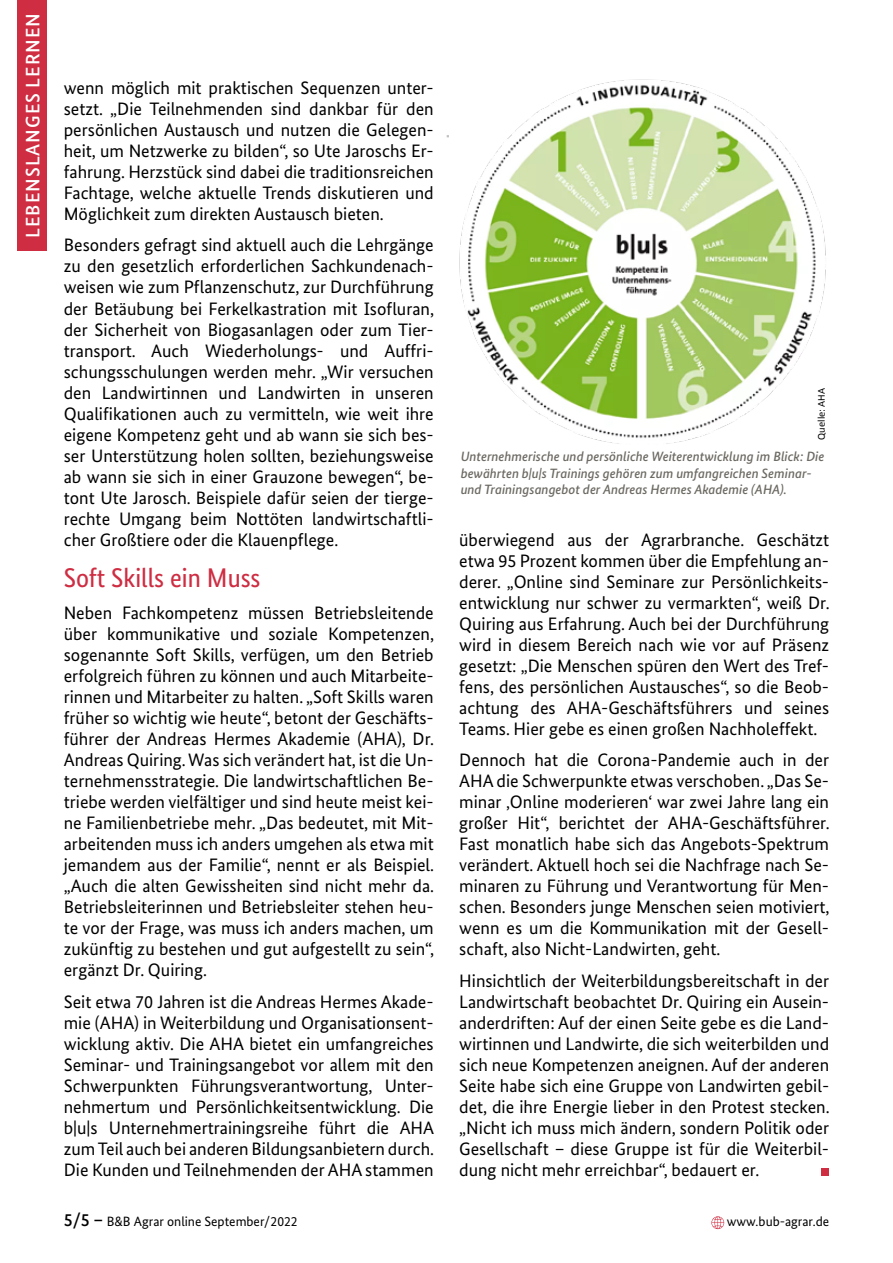
<style>
.page{position:relative;width:893px;height:1263px;background:#fff}
.page>*{position:absolute;margin:0;border:0;box-sizing:border-box;transform-origin:0 0}
.t1{font:27px "Bundes Sans Cond";color:#ce2d42;scale:1.05 1}
.t2{font:500 19.5px "Bundes Sans";letter-spacing:.05em;color:#fff}
.t3{font:18px/21px "Bundes Sans";color:#000;text-align:justify}
.t4{font:italic 500 13.5px/16.5px "Bundes Sans";color:#6d6a63}
.t5{font:13.5px "Bundes Sans";color:#000}
.t6{font:10.5px "Calibri";color:#000}
.s1{font-weight:500;font-size:18px}
</style>
<div class="page">
<div style="left:17px;top:0;width:30px;height:251px;background:#ce2d42"></div>
<div style="left:821px;top:1168px;width:8px;height:7px;background:#ce2d42"></div>
<img style="left:446px;top:79px;width:380px;height:365px">
<svg style="left:711px;top:1216px;width:13px;height:13px"></svg>
<p class="t2" style="left:21px;top:238px;width:227px;rotate:-90deg">LEBENSLANGES LERNEN</p>
<p class="t3" style="left:64px;top:77px;width:371px">wenn möglich mit praktischen Sequenzen unter&shy;setzt. „Die Teilnehmenden sind dankbar für den persönlichen Austausch und nutzen die Gelegen&shy;heit, um Netzwerke zu bilden“, so Ute Jaroschs Er&shy;fahrung. Herzstück sind dabei die traditionsreichen Fachtage, welche aktuelle Trends diskutieren und Möglichkeit zum direkten Austausch bieten.</p>
<p class="t3" style="left:64px;top:235px;width:372px">Besonders gefragt sind aktuell auch die Lehrgänge zu den gesetzlich erforderlichen Sachkundenach&shy;weisen wie zum Pflanzenschutz, zur Durchführung der Betäubung bei Ferkelkastration mit Isofluran, der Sicherheit von Biogasanlagen oder zum Tier&shy;transport. Auch Wiederholungs- und Auffri&shy;schungsschulungen werden mehr. „Wir versuchen den Landwirtinnen und Landwirten in unseren Qualifikationen auch zu vermitteln, wie weit ihre eigene Kompetenz geht und ab wann sie sich bes&shy;ser Unterstützung holen sollten, beziehungsweise ab wann sie sich in einer Grauzone bewegen“, be&shy;tont Ute Jarosch. Beispiele dafür seien der tierge&shy;rechte Umgang beim Nottöten landwirtschaftli&shy;cher Großtiere oder die Klauenpflege.</p>
<h1 class="t1" style="left:64px;top:563px;width:189px">Soft Skills ein Muss</h1>
<p class="t3" style="left:64px;top:602px;width:372px">Neben Fachkompetenz müssen Betriebsleitende über kommunikative und soziale Kompetenzen, sogenannte Soft Skills, verfügen, um den Betrieb erfolgreich führen zu können und auch Mitarbeite&shy;rinnen und Mitarbeiter zu halten. „Soft Skills waren früher so wichtig wie heute“, betont der Geschäfts&shy;führer der Andreas Hermes Akademie (AHA), Dr.<br>Andreas Quiring. Was sich verändert hat, ist die Un&shy;ternehmensstrategie. Die landwirtschaftlichen Be&shy;triebe werden vielfältiger und sind heute meist kei&shy;ne Familienbetriebe mehr. „Das bedeutet, mit Mit&shy;arbeitenden muss ich anders umgehen als etwa mit jemandem aus der Familie“, nennt er als Beispiel. „Auch die alten Gewissheiten sind nicht mehr da.<br>Betriebsleiterinnen und Betriebsleiter stehen heu&shy;te vor der Frage, was muss ich anders machen, um zukünftig zu bestehen und gut aufgestellt zu sein“, ergänzt Dr. Quiring.</p>
<p class="t3" style="left:64px;top:991px;width:372px">Seit etwa 70 Jahren ist die Andreas Hermes Akade&shy;mie (AHA) in Weiterbildung und Organisationsent&shy;wicklung aktiv. Die AHA bietet ein umfangreiches Seminar- und Trainingsangebot vor allem mit den Schwerpunkten Führungsverantwortung, Unter&shy;nehmertum und Persönlichkeitsentwicklung. Die b|u|s Unternehmertrainingsreihe führt die AHA zum Teil auch bei anderen Bildungsanbietern durch.<br>Die Kunden und Teilnehmenden der AHA stammen</p>
<p class="t6" style="left:814px;top:440px;width:53px;rotate:-90deg">Quelle: AHA</p>
<p class="t4" style="left:461px;top:448px;width:365px">Unternehmerische und persönliche Weiterentwicklung im Blick: Die bewährten b|u|s Trainings gehören zum umfangreichen Seminar&shy;und Trainingsangebot der Andreas Hermes Akademie (AHA).</p>
<p class="t3" style="left:459px;top:529px;width:372px">überwiegend aus der Agrarbranche. Geschätzt etwa 95 Prozent kommen über die Empfehlung an&shy;derer. „Online sind Seminare zur Persönlichkeits&shy;entwicklung nur schwer zu vermarkten“, weiß Dr.<br>Quiring aus Erfahrung. Auch bei der Durchführung wird in diesem Bereich nach wie vor auf Präsenz gesetzt: „Die Menschen spüren den Wert des Tref&shy;fens, des persönlichen Austausches“, so die Beob&shy;achtung des AHA-Geschäftsführers und seines Teams. Hier gebe es einen großen Nachholeffekt.</p>
<p class="t3" style="left:459px;top:749px;width:372px">Dennoch hat die Corona-Pandemie auch in der AHA die Schwerpunkte etwas verschoben. „Das Se&shy;minar ‚Online moderieren‘ war zwei Jahre lang ein großer Hit“, berichtet der AHA-Geschäftsführer.<br>Fast monatlich habe sich das Angebots-Spektrum verändert. Aktuell hoch sei die Nachfrage nach Se&shy;minaren zu Führung und Verantwortung für Men&shy;schen. Besonders junge Menschen seien motiviert, wenn es um die Kommunikation mit der Gesell&shy;schaft, also Nicht-Landwirten, geht.</p>
<p class="t3" style="left:459px;top:970px;width:372px">Hinsichtlich der Weiterbildungsbereitschaft in der Landwirtschaft beobachtet Dr. Quiring ein Ausein&shy;anderdriften: Auf der einen Seite gebe es die Land&shy;wirtinnen und Landwirte, die sich weiterbilden und sich neue Kompetenzen aneignen. Auf der anderen Seite habe sich eine Gruppe von Landwirten gebil&shy;det, die ihre Energie lieber in den Protest stecken. „Nicht ich muss mich ändern, sondern Politik oder Gesellschaft – diese Gruppe ist für die Weiterbil&shy;dung nicht mehr erreichbar“, bedauert er.</p>
<p class="t5" style="left:64px;top:1213px;width:235px"><span class="s1">5/5 –</span> B&amp;B Agrar online September/2022</p>
<p class="t5" style="left:727px;top:1213px;width:104px">www.bub-agrar.de</p>
</div>
